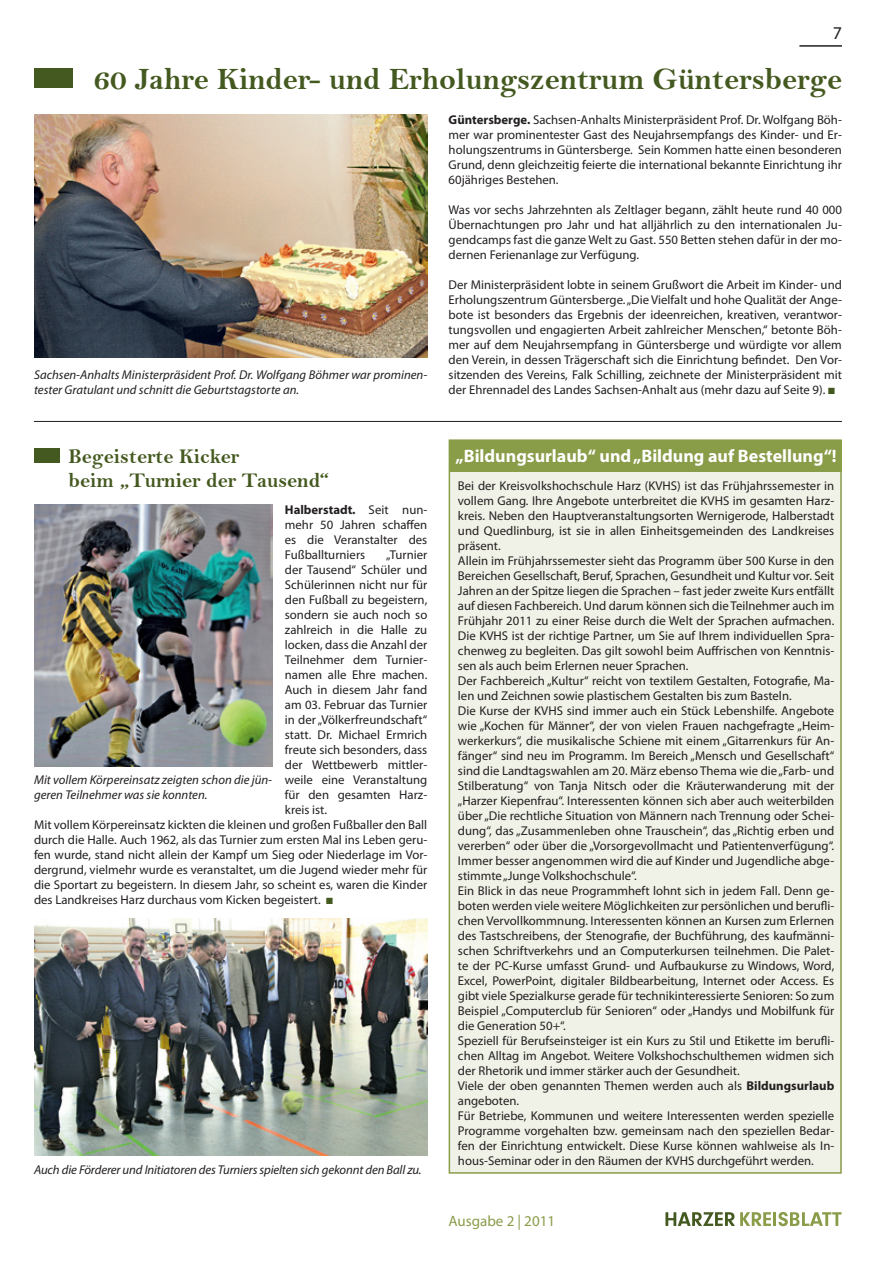
<style>
.page{position:relative;width:893px;height:1263px;background:#fff}
.page>*{position:absolute;margin:0;border:0;box-sizing:border-box;transform-origin:0 0}
.t1{font:31.35px "Bell MT Bold";color:#44591f}
.t2{font:21px/24px "Bell MT Bold";color:#44591f}
.t3{font:700 18px "Myriad Pro";color:#fff}
.t4{font:18px "Myriad Pro";color:#231f20}
.t5{font:15px "Myriad Pro";color:#899c48}
.t6{font:12.75px/15px "Myriad Pro";color:#231f20;text-align:justify}
.t7{font:italic 12.75px/15px "Myriad Pro";color:#231f20}
.s1{font-weight:700}
.s2{color:#44591f}
</style>
<div class="page">
<hr style="left:799px;top:45px;width:43px;height:2px;background:#231f20">
<svg style="left:665px;top:1212px;width:106px;height:14px"></svg>
<hr style="left:773px;top:1212px;width:3px;height:14px;background:#899c48">
<svg style="left:778px;top:1212px;width:63px;height:14px"></svg>
<div style="left:449px;top:439px;width:393px;height:735px;background:#f0f1e7;border:2px solid #899c48"></div>
<div style="left:449px;top:440px;width:392px;height:31px;background:#899c48"></div>
<img style="left:34px;top:115px;width:393px;height:242px">
<div style="left:34px;top:68px;width:39px;height:19px;background:#44591f"></div>
<hr style="left:34px;top:421px;width:808px;height:1px;background:#231f20">
<div style="left:34px;top:448px;width:26px;height:15px;background:#44591f"></div>
<img style="left:34px;top:918px;width:393px;height:237px">
<img style="left:34px;top:505px;width:238px;height:261px">
<h3 class="t4" style="left:833px;top:22px;width:11px">7</h3>
<h1 class="t1" style="left:94px;top:60px;width:750px">60 Jahre Kinder- und Erholungszentrum Güntersberge</h1>
<p class="t7" style="left:34px;top:367px;width:395px">Sachsen-Anhalts Ministerpräsident Prof. Dr. Wolfgang Böhmer war prominen&shy;tester Gratulant und schnitt die Geburtstagstorte an.</p>
<h2 class="t2" style="left:69px;top:444px;width:262px">Begeisterte Kicker<br>beim „Turnier der Tausend“</h2>
<p class="t6" style="left:285px;top:502px;width:144px"><span class="s1">Halberstadt.</span> Seit nun&shy;mehr 50 Jahren schaffen es die Veranstalter des Fußballturniers</p>
<p class="t6" style="left:386px;top:547px;width:43px">„Turnier</p>
<p class="t6" style="left:285px;top:562px;width:144px">der Tausend“ Schüler und</p>
<p class="t6" style="left:285px;top:577px;width:144px">Schülerinnen nicht nur für</p>
<p class="t6" style="left:285px;top:592px;width:144px">den Fußball zu begeistern,</p>
<p class="t6" style="left:285px;top:607px;width:144px">sondern sie auch noch so</p>
<p class="t6" style="left:285px;top:622px;width:144px">zahlreich in die Halle zu</p>
<p class="t6" style="left:285px;top:637px;width:144px">locken, dass die Anzahl der</p>
<p class="t6" style="left:285px;top:652px;width:144px">Teilnehmer dem Turnier-</p>
<p class="t6" style="left:285px;top:667px;width:144px">namen alle Ehre machen.</p>
<p class="t6" style="left:285px;top:682px;width:144px">Auch in diesem Jahr fand</p>
<p class="t6" style="left:285px;top:697px;width:144px">am 03. Februar das Turnier</p>
<p class="t6" style="left:285px;top:712px;width:144px">in der „Völkerfreundschaft“</p>
<p class="t6" style="left:285px;top:727px;width:144px">statt. Dr. Michael Ermrich</p>
<p class="t6" style="left:285px;top:742px;width:144px">freute sich besonders, dass</p>
<p class="t6" style="left:285px;top:757px;width:144px">der Wettbewerb mittler-</p>
<p class="t6" style="left:285px;top:772px;width:144px">weile eine Veranstaltung</p>
<p class="t6" style="left:285px;top:787px;width:144px">für den gesamten Harz-</p>
<p class="t6" style="left:285px;top:802px;width:44px">kreis ist.</p>
<p class="t6" style="left:34px;top:817px;width:395px">Mit vollem Körpereinsatz kickten die kleinen und großen Fußballer den Ball</p>
<p class="t6" style="left:34px;top:832px;width:395px">durch die Halle. Auch 1962, als das Turnier zum ersten Mal ins Leben geru-</p>
<p class="t6" style="left:34px;top:847px;width:395px">fen wurde, stand nicht allein der Kampf um Sieg oder Niederlage im Vor-</p>
<p class="t6" style="left:34px;top:862px;width:395px">dergrund, vielmehr wurde es veranstaltet, um die Jugend wieder mehr für</p>
<p class="t6" style="left:34px;top:877px;width:395px">die Sportart zu begeistern. In diesem Jahr, so scheint es, waren die Kinder</p>
<p class="t6" style="left:34px;top:892px;width:300px">des Landkreises Harz durchaus vom Kicken begeistert. <span class="s2">■</span></p>
<p class="t7" style="left:34px;top:772px;width:240px">Mit vollem Körpereinsatz zeigten schon die jün&shy;geren Teilnehmer was sie konnten.</p>
<p class="t7" style="left:34px;top:1162px;width:389px">Auch die Förderer und Initiatoren des Turniers spielten sich gekonnt den Ball zu.</p>
<p class="t6" style="left:449px;top:112px;width:395px"><span class="s1">Güntersberge.</span> Sachsen-Anhalts Ministerpräsident Prof. Dr. Wolfgang Böh&shy;mer war prominentester Gast des Neujahrsempfangs des Kinder- und Er&shy;holungszentrums in Güntersberge. Sein Kommen hatte einen besonderen Grund, denn gleichzeitig feierte die international bekannte Einrichtung ihr 60jähriges Bestehen.</p>
<p class="t6" style="left:449px;top:202px;width:395px">Was vor sechs Jahrzehnten als Zeltlager begann, zählt heute rund 40 000<br>Übernachtungen pro Jahr und hat alljährlich zu den internationalen Ju&shy;gendcamps fast die ganze Welt zu Gast. 550 Betten stehen dafür in der mo&shy;dernen Ferienanlage zur Verfügung.</p>
<p class="t6" style="left:449px;top:277px;width:395px">Der Ministerpräsident lobte in seinem Grußwort die Arbeit im Kinder- und Erholungszentrum Güntersberge. „Die Vielfalt und hohe Qualität der Ange&shy;bote ist besonders das Ergebnis der ideenreichen, kreativen, verantwor&shy;tungsvollen und engagierten Arbeit zahlreicher Menschen,“ betonte Böh&shy;mer auf dem Neujahrsempfang in Güntersberge und würdigte vor allem den Verein, in dessen Trägerschaft sich die Einrichtung befindet. Den Vor&shy;sitzenden des Vereins, Falk Schilling, zeichnete der Ministerpräsident mit der Ehrennadel des Landes Sachsen-Anhalt aus (mehr dazu auf Seite 9). <span class="s2">■</span></p>
<h3 class="t3" style="left:456px;top:444px;width:383px">„Bildungsurlaub“ und „Bildung auf Bestellung“!</h3>
<p class="t6" style="left:458px;top:478px;width:378px;text-align:left">Bei der Kreisvolkshochschule Harz (KVHS) ist das Frühjahrssemester in vollem Gang. Ihre Angebote unterbreitet die KVHS im gesamten Harz&shy;kreis. Neben den Hauptveranstaltungsorten Wernigerode, Halberstadt und Quedlinburg, ist sie in allen Einheitsgemeinden des Landkreises präsent.<br>Allein im Frühjahrssemester sieht das Programm über 500 Kurse in den Bereichen Gesellschaft, Beruf, Sprachen, Gesundheit und Kultur vor. Seit Jahren an der Spitze liegen die Sprachen – fast jeder zweite Kurs entfällt auf diesen Fachbereich. Und darum können sich die Teilnehmer auch im Frühjahr 2011 zu einer Reise durch die Welt der Sprachen aufmachen.<br>Die KVHS ist der richtige Partner, um Sie auf Ihrem individuellen Spra&shy;chenweg zu begleiten. Das gilt sowohl beim Auffrischen von Kenntnis&shy;sen als auch beim Erlernen neuer Sprachen.<br>Der Fachbereich „Kultur“ reicht von textilem Gestalten, Fotografie, Ma&shy;len und Zeichnen sowie plastischem Gestalten bis zum Basteln.<br>Die Kurse der KVHS sind immer auch ein Stück Lebenshilfe. Angebote wie „Kochen für Männer“, der von vielen Frauen nachgefragte „Heim&shy;werkerkurs“, die musikalische Schiene mit einem „Gitarrenkurs für An&shy;fänger“ sind neu im Programm. Im Bereich „Mensch und Gesellschaft“ sind die Landtagswahlen am 20. März ebenso Thema wie die „Farb- und Stilberatung“ von Tanja Nitsch oder die Kräuterwanderung mit der „Harzer Kiepenfrau“. Interessenten können sich aber auch weiterbilden über „Die rechtliche Situation von Männern nach Trennung oder Schei&shy;dung“, das „Zusammenleben ohne Trauschein“, das „Richtig erben und vererben“ oder über die „Vorsorgevollmacht und Patientenverfügung“.<br>Immer besser angenommen wird die auf Kinder und Jugendliche abge&shy;stimmte „Junge Volkshochschule“.<br>Ein Blick in das neue Programmheft lohnt sich in jedem Fall. Denn ge&shy;boten werden viele weitere Möglichkeiten zur persönlichen und berufli&shy;chen Vervollkommnung. Interessenten können an Kursen zum Erlernen des Tastschreibens, der Stenografie, der Buchführung, des kaufmänni&shy;schen Schriftverkehrs und an Computerkursen teilnehmen. Die Palet&shy;te der PC-Kurse umfasst Grund- und Aufbaukurse zu Windows, Word, Excel, PowerPoint, digitaler Bildbearbeitung, Internet oder Access. Es gibt viele Spezialkurse gerade für technikinteressierte Senioren: So zum Beispiel „Computerclub für Senioren“ oder „Handys und Mobilfunk für die Generation 50+“.<br>Speziell für Berufseinsteiger ist ein Kurs zu Stil und Etikette im berufli&shy;chen Alltag im Angebot. Weitere Volkshochschulthemen widmen sich der Rhetorik und immer stärker auch der Gesundheit.<br>Viele der oben genannten Themen werden auch als <span class="s1">Bildungsurlaub </span>angeboten.<br>Für Betriebe, Kommunen und weitere Interessenten werden spezielle Programme vorgehalten bzw. gemeinsam nach den speziellen Bedar&shy;fen der Einrichtung entwickelt. Diese Kurse können wahlweise als In&shy;hous-Seminar oder in den Räumen der KVHS durchgeführt werden.</p>
<p class="t5" style="left:449px;top:1211px;width:108px">Ausgabe 2 | 2011</p>
</div>
